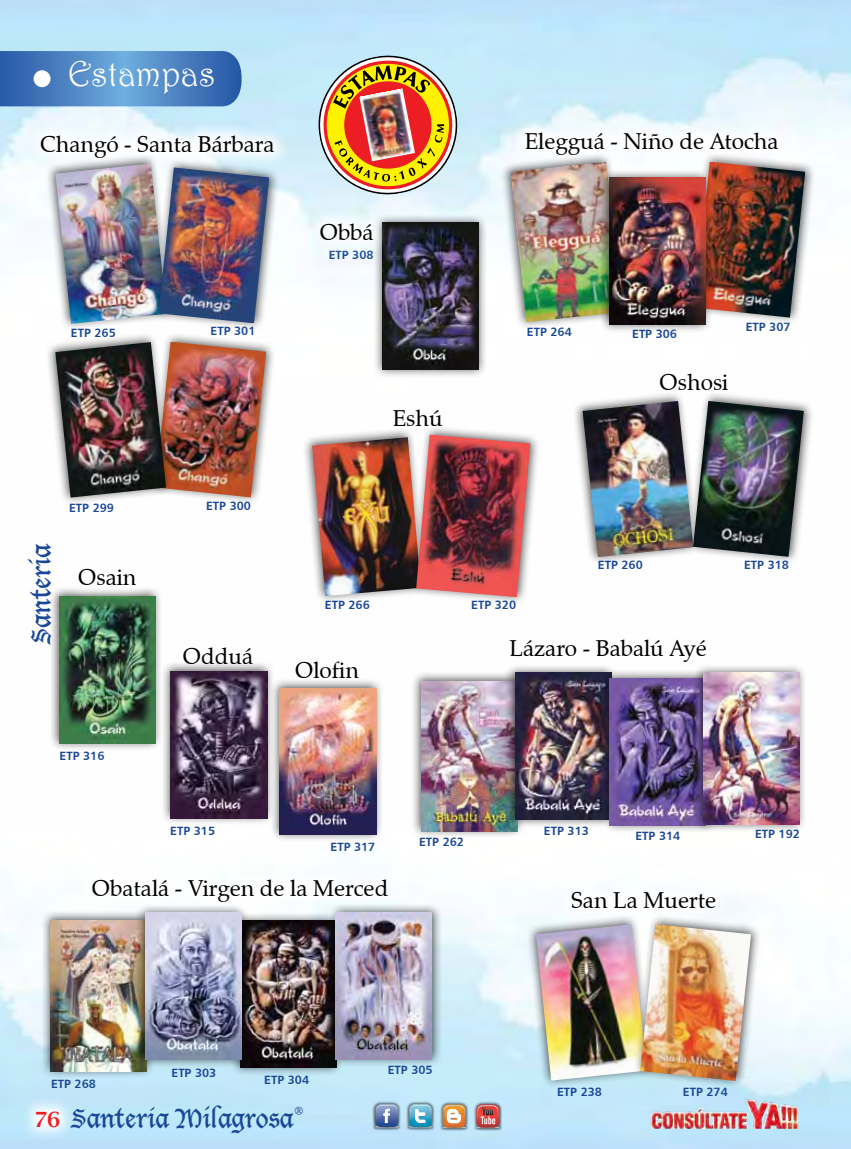
<style>
.page{position:relative;width:851px;height:1149px;background:#fff}
.page>*{position:absolute;margin:0;border:0;box-sizing:border-box;transform-origin:0 0}
.t1{font:36px "Harrington";color:#fff;scale:.95 1}
.t2{font:27px "Lucida Blackletter";color:#1a4797}
.t3{font:26.25px "Lucida Blackletter";color:#1a4797}
.t4{font:22.5px "Zapf Calligraphic 801 BT";color:#000}
.t5{font:12px "Humanist 777 BT Bold B";color:#1a4797}
.s1{font-family:"Lucida Bright";font-weight:600;font-size:21px;color:#ed1d24}
</style>
<div class="page">
<img style="left:0;top:0;width:850px;height:1148px">
<svg style="left:18px;top:1094px;width:55px;height:46px;background:#cfecfb"></svg>
<div style="left:370px;top:1098px;width:131px;height:32px;background:#000;opacity:.6"></div>
<svg style="left:476px;top:1104px;width:23px;height:23px"></svg>
<img style="left:408px;top:1125px;width:24px;height:2px">
<svg style="left:409px;top:1103px;width:23px;height:23px"></svg>
<img style="left:410px;top:1112px;width:21px;height:13px">
<img style="left:375px;top:1126px;width:23px;height:1px">
<svg style="left:375px;top:1103px;width:23px;height:23px"></svg>
<svg style="left:442px;top:1104px;width:24px;height:23px"></svg>
<img style="left:443px;top:1112px;width:21px;height:14px">
<img style="left:648px;top:1098px;width:151px;height:30px">
<svg style="left:0;top:51px;width:241px;height:55px;background:#4d83c2"></svg>
<div style="left:372px;top:213px;width:114px;height:165px;background:#000;opacity:.65"></div>
<img style="left:382px;top:223px;width:96px;height:146px">
<svg style="left:303px;top:206px;width:84px;height:48px;fill:#f1fbfd"></svg>
<svg style="left:23px;top:118px;width:264px;height:54px"></svg>
<div style="left:147px;top:330px;width:128px;height:173px;background:#000;opacity:.65"></div>
<img style="left:172px;top:341px;width:94px;height:156px">
<div style="left:44px;top:331px;width:128px;height:173px;background:#000;opacity:.65"></div>
<img style="left:55px;top:342px;width:111px;height:155px">
<div style="left:44px;top:153px;width:129px;height:177px;background:#000;opacity:.65"></div>
<img style="left:55px;top:163px;width:96px;height:161px">
<div style="left:151px;top:157px;width:128px;height:172px;background:#000;opacity:.65"></div>
<img style="left:158px;top:167px;width:111px;height:156px">
<div style="left:376px;top:392px;width:79px;height:48px;background:#fff"></div>
<div style="left:301px;top:426px;width:125px;height:176px;background:#000;opacity:.65"></div>
<img style="left:312px;top:437px;width:96px;height:159px">
<div style="left:408px;top:424px;width:132px;height:179px;background:#000;opacity:.65"></div>
<img style="left:416px;top:434px;width:114px;height:163px">
<div style="left:75px;top:861px;width:326px;height:54px;background:#fff"></div>
<div style="left:229px;top:910px;width:114px;height:165px;background:#000;opacity:.65"></div>
<img style="left:248px;top:920px;width:80px;height:146px">
<div style="left:328px;top:901px;width:113px;height:165px;background:#000;opacity:.65"></div>
<img style="left:335px;top:912px;width:96px;height:146px">
<div style="left:40px;top:908px;width:114px;height:169px;background:#000;opacity:.65"></div>
<img style="left:50px;top:920px;width:97px;height:151px">
<div style="left:134px;top:902px;width:114px;height:165px;background:#000;opacity:.65"></div>
<img style="left:145px;top:912px;width:96px;height:146px">
<div style="left:642px;top:357px;width:99px;height:47px;background:#fff"></div>
<div style="left:571px;top:390px;width:128px;height:173px;background:#000;opacity:.65"></div>
<img style="left:582px;top:401px;width:103px;height:156px">
<div style="left:685px;top:390px;width:128px;height:173px;background:#000;opacity:.65"></div>
<div style="left:166px;top:630px;width:100px;height:48px;background:#fff"></div>
<div style="left:160px;top:660px;width:114px;height:165px;background:#000;opacity:.65"></div>
<img style="left:171px;top:671px;width:96px;height:146px">
<div style="left:278px;top:644px;width:94px;height:47px;background:#fff"></div>
<div style="left:269px;top:677px;width:114px;height:164px;background:#000;opacity:.65"></div>
<img style="left:280px;top:688px;width:96px;height:146px">
<div style="left:554px;top:874px;width:175px;height:48px;background:#fff"></div>
<div style="left:524px;top:912px;width:128px;height:174px;background:#000;opacity:.65"></div>
<img style="left:536px;top:923px;width:96px;height:157px">
<div style="left:632px;top:913px;width:129px;height:174px;background:#000;opacity:.65"></div>
<img style="left:640px;top:923px;width:111px;height:157px">
<div style="left:49px;top:585px;width:113px;height:165px;background:#000;opacity:.65"></div>
<img style="left:60px;top:596px;width:96px;height:147px">
<svg style="left:62px;top:551px;width:88px;height:47px"></svg>
<div style="left:492px;top:622px;width:226px;height:53px;background:#fff"></div>
<div style="left:410px;top:670px;width:114px;height:168px;background:#000;opacity:.65"></div>
<img style="left:421px;top:681px;width:96px;height:150px">
<div style="left:503px;top:662px;width:114px;height:165px;background:#000;opacity:.65"></div>
<img style="left:515px;top:672px;width:87px;height:146px">
<div style="left:602px;top:667px;width:114px;height:165px;background:#000;opacity:.65"></div>
<img style="left:609px;top:678px;width:83px;height:147px">
<div style="left:692px;top:662px;width:113px;height:169px;background:#000;opacity:.65"></div>
<img style="left:703px;top:672px;width:96px;height:152px">
<img style="left:310px;top:49px;width:155px;height:154px">
<svg style="left:508px;top:115px;width:283px;height:53px"></svg>
<div style="left:499px;top:151px;width:128px;height:177px;background:#000;opacity:.65"></div>
<img style="left:510px;top:162px;width:111px;height:160px">
<div style="left:686px;top:151px;width:128px;height:173px;background:#000;opacity:.65"></div>
<img style="left:694px;top:162px;width:111px;height:155px">
<div style="left:598px;top:168px;width:113px;height:165px;background:#000;opacity:.65"></div>
<img style="left:609px;top:178px;width:96px;height:146px">
<div style="left:34px;top:70px;width:16px;height:17px;background:#fff;border-radius:50%"></div>
<h1 class="t1" style="left:68px;top:52px;width:156px">Estampas</h1>
<h3 class="t4" style="left:40px;top:130px;width:236px">Changó - Santa Bárbara</h3>
<p class="t5" style="left:71px;top:325px;width:46px">ETP 265</p>
<p class="t5" style="left:210px;top:323px;width:46px">ETP 301</p>
<h3 class="t4" style="left:319px;top:218px;width:56px">Obbá</h3>
<p class="t5" style="left:328px;top:247px;width:46px">ETP 308</p>
<h3 class="t4" style="left:392px;top:404px;width:51px">Eshú</h3>
<h3 class="t4" style="left:524px;top:127px;width:255px">Elegguá - Niño de Atocha</h3>
<p class="t5" style="left:526px;top:324px;width:46px">ETP 264</p>
<p class="t5" style="left:632px;top:326px;width:46px">ETP 306</p>
<h3 class="t4" style="left:659px;top:369px;width:71px">Oshosi</h3>
<p class="t5" style="left:745px;top:319px;width:46px">ETP 307</p>
<h2 class="t2" style="left:25px;top:644px;width:102px;rotate:-90deg">Santeria</h2>
<p class="t5" style="left:69px;top:500px;width:46px">ETP 299</p>
<p class="t5" style="left:206px;top:498px;width:46px">ETP 300</p>
<h3 class="t4" style="left:78px;top:563px;width:60px">Osain</h3>
<h3 class="t4" style="left:182px;top:642px;width:72px">Odduá</h3>
<p class="t5" style="left:60px;top:747px;width:46px">ETP 316</p>
<p class="t5" style="left:170px;top:822px;width:46px">ETP 315</p>
<p class="t5" style="left:325px;top:597px;width:46px">ETP 266</p>
<p class="t5" style="left:471px;top:597px;width:46px">ETP 320</p>
<p class="t5" style="left:598px;top:557px;width:46px">ETP 260</p>
<p class="t5" style="left:744px;top:557px;width:46px">ETP 318</p>
<h3 class="t4" style="left:294px;top:656px;width:66px">Olofin</h3>
<h3 class="t4" style="left:509px;top:633px;width:199px">Lázaro - Babalú Ayé</h3>
<p class="t5" style="left:330px;top:839px;width:46px">ETP 317</p>
<p class="t5" style="left:419px;top:833px;width:46px">ETP 262</p>
<p class="t5" style="left:544px;top:823px;width:46px">ETP 313</p>
<p class="t5" style="left:635px;top:827px;width:46px">ETP 314</p>
<p class="t5" style="left:754px;top:826px;width:46px">ETP 192</p>
<h3 class="t4" style="left:91px;top:873px;width:298px">Obatalá - Virgen de la Merced</h3>
<p class="t5" style="left:171px;top:1064px;width:46px">ETP 303</p>
<p class="t5" style="left:388px;top:1061px;width:46px">ETP 305</p>
<p class="t5" style="left:51px;top:1075px;width:46px">ETP 268</p>
<p class="t5" style="left:264px;top:1071px;width:46px">ETP 304</p>
<h3 class="t3" style="left:34px;top:1102px;width:272px"><span class="s1">76</span> Santería Milagrosa<sup>®</sup></h3>
<h3 class="t4" style="left:571px;top:886px;width:147px">San La Muerte</h3>
<p class="t5" style="left:557px;top:1084px;width:46px">ETP 238</p>
<p class="t5" style="left:682px;top:1084px;width:46px">ETP 274</p>
</div>
